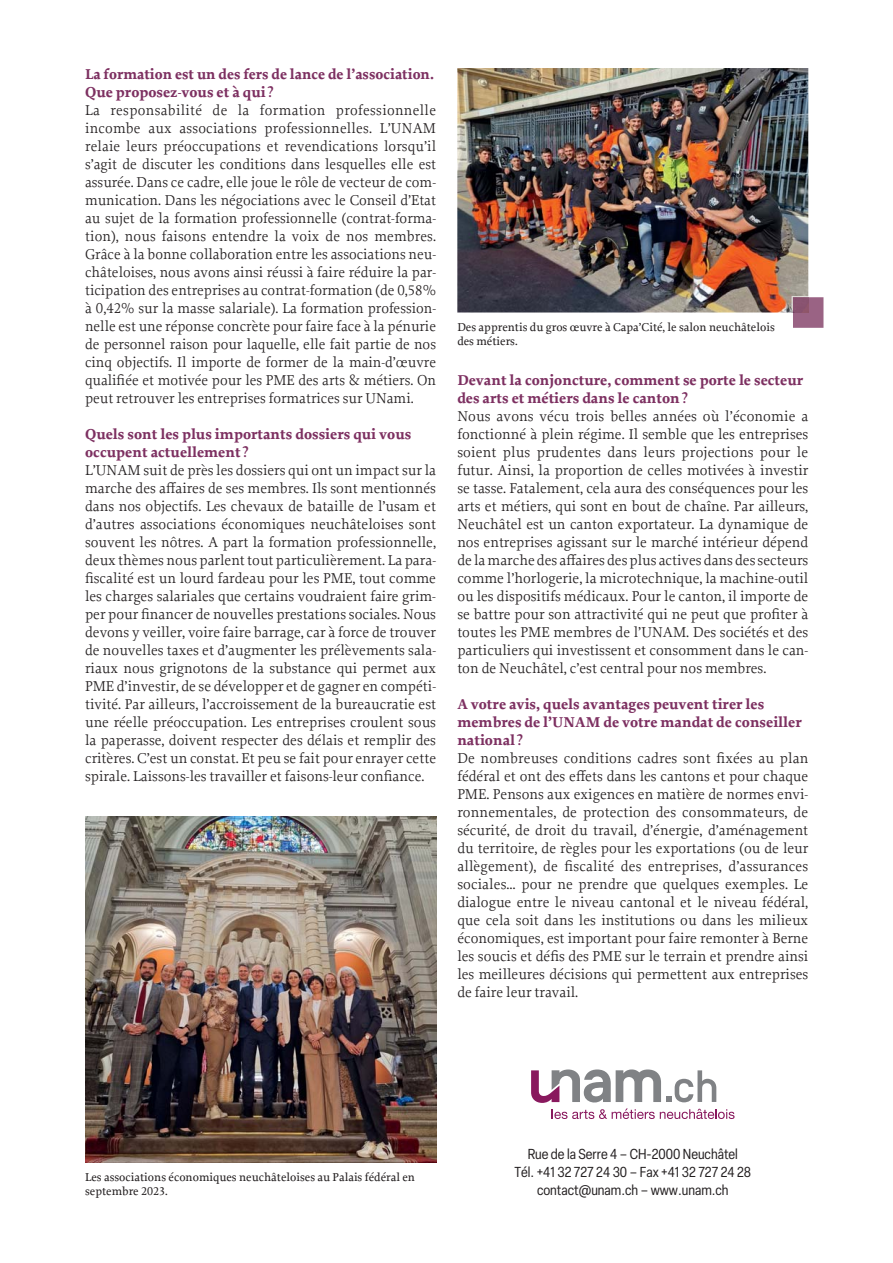
<style>
.page{position:relative;width:893px;height:1263px;background:#fff}
.page>*{position:absolute;margin:0;border:0;box-sizing:border-box;transform-origin:0 0}
.t1{font:15px/18px "Proforma";color:#231f20;text-align:justify}
.t2{font:700 15px/18px "Proforma";color:#7d3061}
.t3{font:condensed 14.25px/18px "Elza";color:#231f20;text-align:center}
.t4{font:500 12px/13.5px "Proforma";color:#231f20}
</style>
<div class="page">
<svg style="left:531px;top:1069px;width:203px;height:50px"></svg>
<img style="left:457px;top:68px;width:351px;height:245px">
<img style="left:85px;top:817px;width:351px;height:345px">
<svg style="left:793px;top:296px;width:31px;height:32px"></svg>
<img style="left:791px;top:296px;width:17px;height:17px">
<p class="t2" style="left:85px;top:66px;width:350px">La formation est un des fers de lance de l’association.<br>Que proposez-vous et à qui ?</p>
<p class="t1" style="left:85px;top:102px;width:352px">La responsabilité de la formation professionnelle incombe aux associations professionnelles. L’UNAM relaie leurs préoccupations et revendications lorsqu’il s’agit de discuter les conditions dans lesquelles elle est assurée. Dans ce cadre, elle joue le rôle de vecteur de com&shy;munication. Dans les négociations avec le Conseil d’Etat au sujet de la formation professionnelle (contrat-forma&shy;tion), nous faisons entendre la voix de nos membres.<br>Grâce à la bonne collaboration entre les associations neu&shy;châteloises, nous avons ainsi réussi à faire réduire la par&shy;ticipation des entreprises au contrat-formation (de 0,58% à 0,42% sur la masse salariale). La formation profession&shy;nelle est une réponse concrète pour faire face à la pénurie de personnel raison pour laquelle, elle fait partie de nos cinq objectifs. Il importe de former de la main-d’œuvre qualifiée et motivée pour les PME des arts &amp; métiers. On peut retrouver les entreprises formatrices sur UNami.</p>
<p class="t2" style="left:85px;top:426px;width:328px">Quels sont les plus importants dossiers qui vous occupent actuellement ?</p>
<p class="t1" style="left:85px;top:462px;width:352px">L’UNAM suit de près les dossiers qui ont un impact sur la marche des affaires de ses membres. Ils sont mentionnés dans nos objectifs. Les chevaux de bataille de l’usam et d’autres associations économiques neuchâteloises sont souvent les nôtres. A part la formation professionnelle, deux thèmes nous parlent tout particulièrement. La para&shy;fiscalité est un lourd fardeau pour les PME, tout comme les charges salariales que certains voudraient faire grim&shy;per pour financer de nouvelles prestations sociales. Nous devons y veiller, voire faire barrage, car à force de trouver de nouvelles taxes et d’augmenter les prélèvements sala&shy;riaux nous grignotons de la substance qui permet aux PME d’investir, de se développer et de gagner en compéti&shy;tivité. Par ailleurs, l’accroissement de la bureaucratie est une réelle préoccupation. Les entreprises croulent sous la paperasse, doivent respecter des délais et remplir des critères. C’est un constat. Et peu se fait pour enrayer cette spirale. Laissons-les travailler et faisons-leur confiance.</p>
<p class="t4" style="left:457px;top:321px;width:319px">Des apprentis du gros œuvre à Capa’Cité, le salon neuchâtelois des métiers.</p>
<p class="t2" style="left:457px;top:372px;width:347px">Devant la conjoncture, comment se porte le secteur des arts et métiers dans le canton ?</p>
<p class="t1" style="left:457px;top:408px;width:352px">Nous avons vécu trois belles années où l’économie a fonctionné à plein régime. Il semble que les entreprises soient plus prudentes dans leurs projections pour le futur. Ainsi, la proportion de celles motivées à investir se tasse. Fatalement, cela aura des conséquences pour les arts et métiers, qui sont en bout de chaîne. Par ailleurs, Neuchâtel est un canton exportateur. La dynamique de nos entreprises agissant sur le marché intérieur dépend de la marche des affaires des plus actives dans des secteurs comme l’horlogerie, la microtechnique, la machine-outil ou les dispositifs médicaux. Pour le canton, il importe de se battre pour son attractivité qui ne peut que profiter à toutes les PME membres de l’UNAM. Des sociétés et des particuliers qui investissent et consomment dans le can&shy;ton de Neuchâtel, c’est central pour nos membres.</p>
<p class="t2" style="left:457px;top:696px;width:346px">A votre avis, quels avantages peuvent tirer les membres de l’UNAM de votre mandat de conseiller national ?</p>
<p class="t1" style="left:457px;top:750px;width:352px">De nombreuses conditions cadres sont fixées au plan fédéral et ont des effets dans les cantons et pour chaque PME. Pensons aux exigences en matière de normes envi&shy;ronnementales, de protection des consommateurs, de sécurité, de droit du travail, d’énergie, d’aménagement du territoire, de règles pour les exportations (ou de leur allègement), de fiscalité des entreprises, d’assurances sociales… pour ne prendre que quelques exemples. Le dialogue entre le niveau cantonal et le niveau fédéral, que cela soit dans les institutions ou dans les milieux économiques, est important pour faire remonter à Berne les soucis et défis des PME sur le terrain et prendre ainsi les meilleures décisions qui permettent aux entreprises de faire leur travail.</p>
<p class="t4" style="left:85px;top:1172px;width:331px">Les associations économiques neuchâteloises au Palais fédéral en septembre 2023.</p>
<p class="t3" style="left:514px;top:1145px;width:238px">Rue de la Serre 4 – CH-2000 Neuchâtel<br>Tél. +41 32 727 24 30 – Fax +41 32 727 24 28 contact@unam.ch – www.unam.ch</p>
</div>
